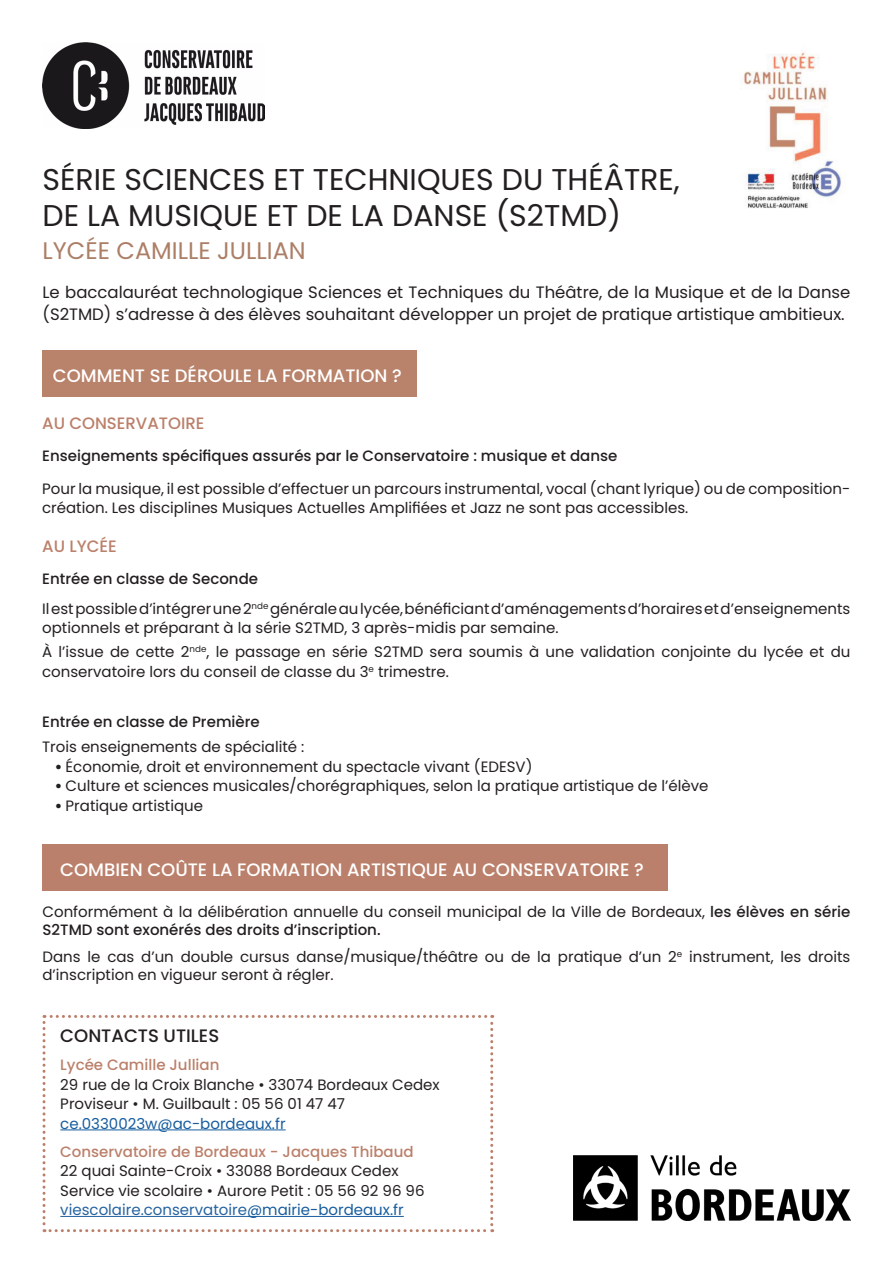
<style>
.page{position:relative;width:893px;height:1263px;background:#fff}
.page>*{position:absolute;margin:0;border:0;box-sizing:border-box;transform-origin:0 0}
.t1{font:30px "Poppins";color:#231f20}
.t2{font:24px "Poppins";color:#ac7e66}
.t3{font:500 18px "Poppins";color:#fff}
.t4{font:500 18px "Poppins";color:#231f20}
.t5{font:16.5px/22.5px "Poppins";color:#231f20}
.t6{font:500 16.5px "Poppins";color:#bb806b}
.t7{font:15px/19.5px "Poppins";color:#231f20}
.t8{font:500 15px "Poppins";color:#231f20}
.t9{font:500 15px "Poppins";color:#bb806b}
.t10{font:15px "Poppins";color:#2563a1}
.t11{font:15px "Poppins";color:#175d9e}
.s1{font-weight:700}
.s2{font-weight:500}
.s3{color:#175d9e}
</style>
<div class="page">
<div style="left:43px;top:350px;width:374px;height:46px;background:#b9826a"></div>
<img style="left:740px;top:52px;width:101px;height:156px">
<img style="left:573px;top:1155px;width:278px;height:65px">
<img style="left:43px;top:43px;width:221px;height:86px">
<div style="left:43px;top:844px;width:625px;height:47px;background:#bb806b"></div>
<svg style="left:43px;top:1015px;width:450px;height:217px"></svg>
<p class="t1" style="left:43px;top:162px;width:639px">SÉRIE SCIENCES ET TECHNIQUES DU THÉÂTRE,</p>
<p class="t1" style="left:43px;top:198px;width:580px">DE LA MUSIQUE ET DE LA DANSE (S2TMD)</p>
<p class="t2" style="left:43px;top:236px;width:265px">LYCÉE CAMILLE JULLIAN</p>
<p class="t5" style="left:43px;top:281px;width:809px">Le baccalauréat technologique Sciences et Techniques du Théâtre, de la Musique et de la Danse (S2TMD) s’adresse à des élèves souhaitant développer un projet de pratique artistique ambitieux.</p>
<p class="t3" style="left:53px;top:365px;width:350px">COMMENT SE DÉROULE LA FORMATION ?</p>
<p class="t6" style="left:42px;top:414px;width:164px">AU CONSERVATOIRE</p>
<p class="t8" style="left:42px;top:447px;width:577px">Enseignements spécifiques assurés par le Conservatoire : musique et danse</p>
<p class="t7" style="left:42px;top:479px;width:810px">Pour la musique, il est possible d’effectuer un parcours instrumental, vocal (chant lyrique) ou de composition&shy;création. Les disciplines Musiques Actuelles Amplifiées et Jazz ne sont pas accessibles.</p>
<p class="t6" style="left:42px;top:537px;width:76px">AU LYCÉE</p>
<p class="t8" style="left:42px;top:570px;width:217px">Entrée en classe de Seconde</p>
<p class="t7" style="left:42px;top:599px;width:810px">Il est possible d’intégrer une 2<sup>nde</sup> générale au lycée, bénéficiant d’aménagements d’horaires et d’enseignements optionnels et préparant à la série S2TMD, 3 après-midis par semaine.</p>
<p class="t7" style="left:42px;top:642px;width:810px">À l’issue de cette 2<sup>nde</sup>, le passage en série S2TMD sera soumis à une validation conjointe du lycée et du conservatoire lors du conseil de classe du 3<sup>e</sup> trimestre.</p>
<p class="t8" style="left:42px;top:713px;width:219px">Entrée en classe de Première</p>
<p class="t7" style="left:42px;top:737px;width:264px">Trois enseignements de spécialité :</p>
<p class="t7" style="left:55px;top:757px;width:479px"><span class="s1">•</span> Économie, droit et environnement du spectacle vivant (EDESV)</p>
<p class="t7" style="left:55px;top:776px;width:655px"><span class="s1">•</span> Culture et sciences musicales/chorégraphiques, selon la pratique artistique de l’élève</p>
<p class="t7" style="left:55px;top:796px;width:150px"><span class="s1">•</span> Pratique artistique</p>
<p class="t3" style="left:60px;top:859px;width:585px">COMBIEN COÛTE LA FORMATION ARTISTIQUE AU CONSERVATOIRE ?</p>
<p class="t7" style="left:43px;top:903px;width:809px;line-height:18px">Conformément à la délibération annuelle du conseil municipal de la Ville de Bordeaux, <span class="s2">les élèves en série<br>S2TMD sont exonérés des droits d’inscription.</span></p>
<p class="t7" style="left:43px;top:947px;width:809px;line-height:18px">Dans le cas d’un double cursus danse/musique/théâtre ou de la pratique d’un 2<sup>e</sup> instrument, les droits d’inscription en vigueur seront à régler.</p>
<p class="t4" style="left:60px;top:1025px;width:160px">CONTACTS UTILES</p>
<p class="t9" style="left:60px;top:1056px;width:161px">Lycée Camille Jullian</p>
<p class="t7" style="left:60px;top:1075px;width:381px">29 rue de la Croix Blanche • 33074 Bordeaux Cedex<br>Proviseur • M. Guilbault : 05 56 01 47 47</p>
<p class="t11" style="left:60px;top:1115px;width:227px">ce.0330023w@ac-bordeaux.fr</p>
<p class="t9" style="left:60px;top:1143px;width:355px">Conservatoire de Bordeaux - Jacques Thibaud</p>
<p class="t7" style="left:60px;top:1161px;width:366px">22 quai Sainte-Croix • 33088 Bordeaux Cedex<br>Service vie scolaire • Aurore Petit : 05 56 92 96 96</p>
<p class="t10" style="left:60px;top:1201px;width:345px">viescolaire.conservatoire<span class="s3">@mairie-bordeaux.fr</span></p>
</div>
